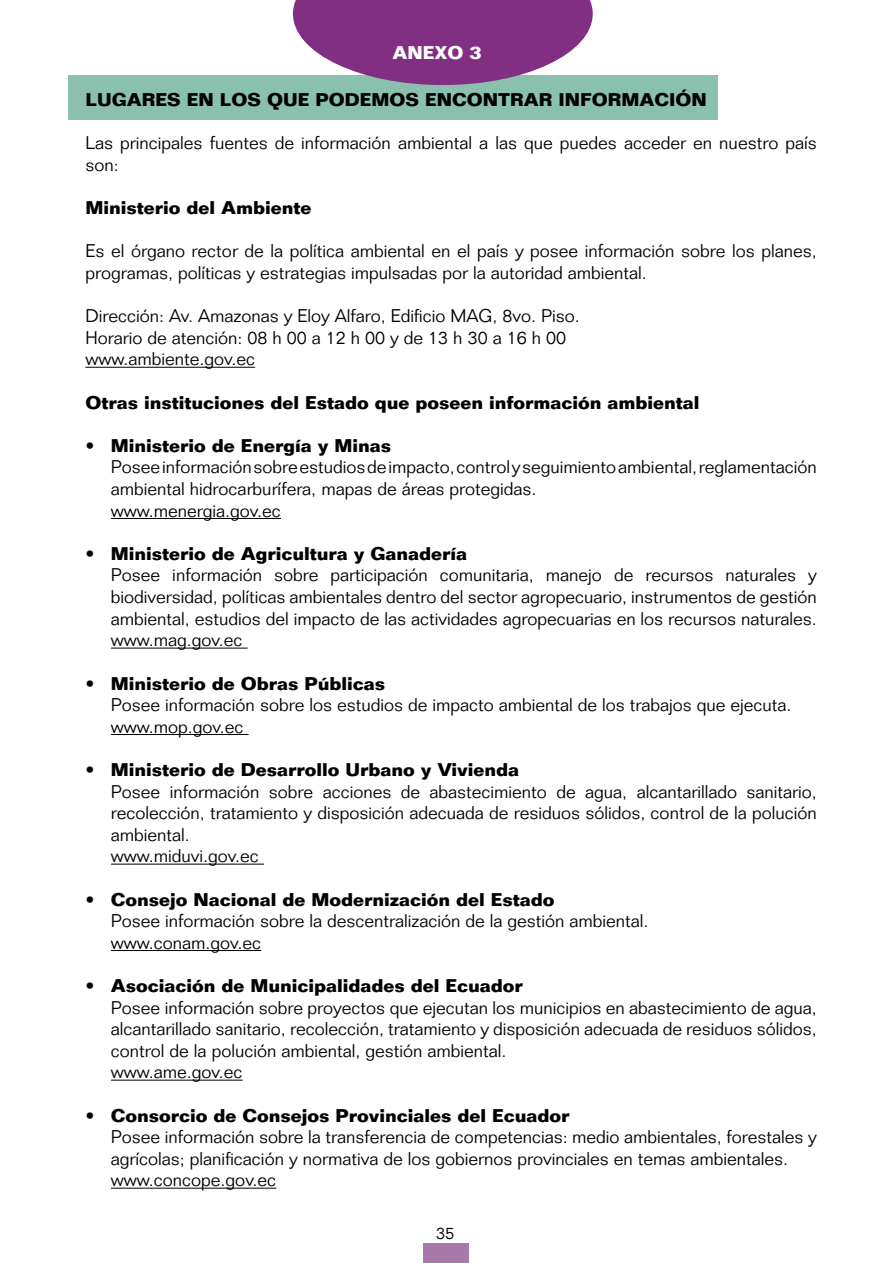
<style>
.page{position:relative;width:893px;height:1263px;background:#fff}
.page>*{position:absolute;margin:0;border:0;box-sizing:border-box;transform-origin:0 0}
.t1{font:300 18px/21.6px "Folio";color:#000}
.t2{font:700 18px "Folio";color:#000}
.t3{font:700 18px "Folio";color:#fff}
.t4{font:300 16.5px "Folio";color:#000}
.s1{font-weight:700}
</style>
<div class="page">
<div style="left:424px;top:1243px;width:45px;height:20px;background:#a87aaa"></div>
<div style="left:68px;top:75px;width:649px;height:45px;background:#8ac0ae"></div>
<hr style="left:85px;top:367px;width:170px;height:1px;background:#000">
<hr style="left:111px;top:518px;width:170px;height:1px;background:#000">
<hr style="left:111px;top:648px;width:137px;height:1px;background:#000">
<hr style="left:111px;top:734px;width:138px;height:1px;background:#000">
<hr style="left:111px;top:864px;width:153px;height:1px;background:#000">
<hr style="left:111px;top:950px;width:150px;height:1px;background:#000">
<hr style="left:111px;top:1080px;width:132px;height:1px;background:#000">
<hr style="left:111px;top:1188px;width:165px;height:1px;background:#000">
<svg style="left:293px;top:0;width:300px;height:85px"></svg>
<p class="t3" style="left:393px;top:41px;width:90px">ANEXO 3</p>
<p class="t2" style="left:85px;top:89px;width:623px">LUGARES EN LOS QUE PODEMOS ENCONTRAR INFORMACIÓN</p>
<p class="t1" style="left:85px;top:132px;width:733px">Las principales fuentes de información ambiental a las que puedes acceder en nuestro país son:</p>
<p class="t2" style="left:85px;top:197px;width:227px">Ministerio del Ambiente</p>
<p class="t1" style="left:85px;top:240px;width:733px">Es el órgano rector de la política ambiental en el país y posee información sobre los planes, programas, políticas y estrategias impulsadas por la autoridad ambiental.</p>
<p class="t1" style="left:85px;top:305px;width:496px">Dirección: Av. Amazonas y Eloy Alfaro, Edificio MAG, 8vo. Piso.<br>Horario de atención: 08 h 00 a 12 h 00 y de 13 h 30 a 16 h 00 www.ambiente.gov.ec</p>
<p class="t2" style="left:85px;top:391px;width:615px">Otras instituciones del Estado que poseen información ambiental</p>
<p class="t1" style="left:111px;top:435px;width:707px;text-indent:-26px">• <span class="s1">Ministerio de Energía y Minas<br></span>Posee información sobre estudios de impacto, control y seguimiento ambiental, reglamentación ambiental hidrocarburífera, mapas de áreas protegidas.<br>www.menergia.gov.ec</p>
<p class="t1" style="left:111px;top:543px;width:707px;text-indent:-26px">• <span class="s1">Ministerio de Agricultura y Ganadería<br></span>Posee información sobre participación comunitaria, manejo de recursos naturales y biodiversidad, políticas ambientales dentro del sector agropecuario, instrumentos de gestión ambiental, estudios del impacto de las actividades agropecuarias en los recursos naturales. www.mag.gov.ec</p>
<p class="t1" style="left:111px;top:672px;width:682px;text-indent:-26px">• <span class="s1">Ministerio de Obras Públicas<br></span>Posee información sobre los estudios de impacto ambiental de los trabajos que ejecuta. www.mop.gov.ec</p>
<p class="t1" style="left:111px;top:759px;width:707px;text-indent:-26px">• <span class="s1">Ministerio de Desarrollo Urbano y Vivienda<br></span>Posee información sobre acciones de abastecimiento de agua, alcantarillado sanitario, recolección, tratamiento y disposición adecuada de residuos sólidos, control de la polución ambiental.<br>www.miduvi.gov.ec</p>
<p class="t1" style="left:111px;top:888px;width:539px;text-indent:-26px">• <span class="s1">Consejo Nacional de Modernización del Estado<br></span>Posee información sobre la descentralización de la gestión ambiental. www.conam.gov.ec</p>
<p class="t1" style="left:111px;top:975px;width:707px;text-indent:-26px">• <span class="s1">Asociación de Municipalidades del Ecuador<br></span>Posee información sobre proyectos que ejecutan los municipios en abastecimiento de agua, alcantarillado sanitario, recolección, tratamiento y disposición adecuada de residuos sólidos, control de la polución ambiental, gestión ambiental.<br>www.ame.gov.ec</p>
<p class="t1" style="left:111px;top:1104px;width:707px;text-indent:-26px">• <span class="s1">Consorcio de Consejos Provinciales del Ecuador<br></span>Posee información sobre la transferencia de competencias: medio ambientales, forestales y agrícolas; planificación y normativa de los gobiernos provinciales en temas ambientales. www.concope.gov.ec</p>
<p class="t4" style="left:436px;top:1224px;width:20px">35</p>
</div>
